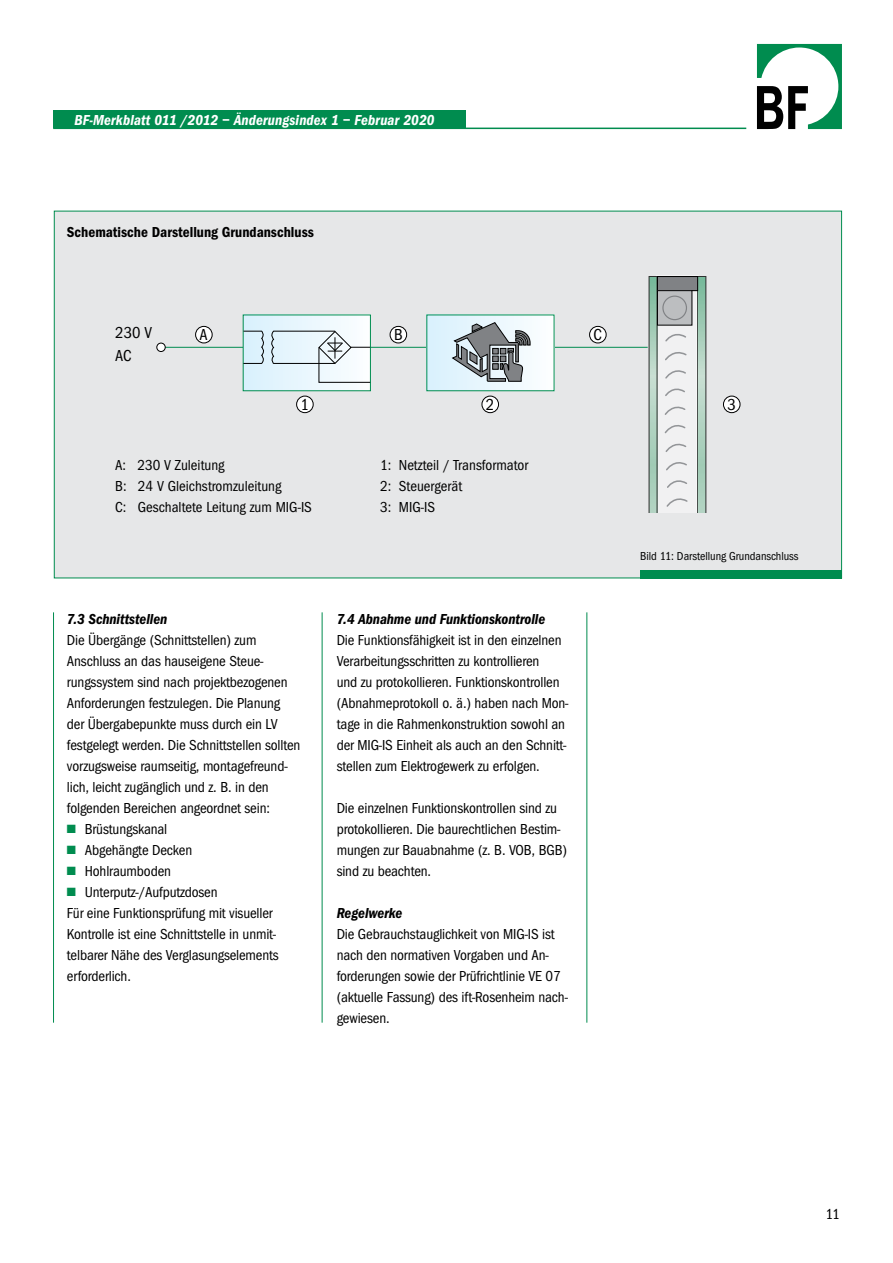
<style>
.page{position:relative;width:893px;height:1263px;background:#fff}
.page>*{position:absolute;margin:0;border:0;box-sizing:border-box;transform-origin:0 0}
.t1{font:16.5px/23.1px "Franklin Got Cd ITC";color:#000}
.t2{font:15px/21px "Franklin Got Cd ITC";letter-spacing:-.01em;color:#000}
.t3{font:italic 600 15px "Franklin Got Cd ITC";letter-spacing:-.005em;color:#000}
.t4{font:italic 600 15px "Franklin Got Cd ITC";letter-spacing:.01em;color:#fff}
.t5{font:600 15px "Franklin Got Cd ITC";color:#000}
.t6{font:12px "Franklin Got Cd ITC";letter-spacing:-.005em;color:#000}
.s1{color:#008c4f}
</style>
<div class="page">
<div style="left:54px;top:211px;width:788px;height:367px;background:#e6e7e8;border:1px solid #008c4f"></div>
<hr style="left:53px;top:128px;width:693px;height:1px;background:#008c4f">
<svg style="left:757px;top:44px;width:85px;height:85px"></svg>
<hr style="left:53px;top:612px;width:1px;height:411px;background:#008c4f">
<hr style="left:322px;top:612px;width:1px;height:411px;background:#008c4f">
<hr style="left:586px;top:612px;width:1px;height:411px;background:#008c4f">
<div style="left:640px;top:570px;width:202px;height:8px;background:#008c4f"></div>
<div style="left:53px;top:111px;width:412px;height:17px;background:#008c4f"></div>
<hr style="left:160px;top:347px;width:488px;height:1px;background:#008c4f">
<div style="left:243px;top:315px;width:127px;height:76px;background:linear-gradient(to right,#d8f0fd,#fcfeff)"></div>
<div style="left:427px;top:315px;width:127px;height:76px;background:linear-gradient(to right,#d9f0fd,#fcfeff)"></div>
<div style="left:157px;top:343px;width:8px;height:8px;background:#fff;border-radius:50%"></div>
<div style="left:156px;top:343px;width:10px;height:9px;border:1px solid #000;border-radius:50%"></div>
<div style="left:196px;top:326px;width:16px;height:17px;background:#fff;border-radius:50%"></div>
<div style="left:195px;top:326px;width:18px;height:17px;border:1px solid #000;border-radius:50%"></div>
<div style="left:390px;top:326px;width:17px;height:17px;background:#fff;border-radius:50%"></div>
<div style="left:390px;top:326px;width:17px;height:17px;border:1px solid #000;border-radius:50%"></div>
<div style="left:297px;top:396px;width:16px;height:17px;background:#fff;border-radius:50%"></div>
<div style="left:296px;top:396px;width:18px;height:17px;border:1px solid #000;border-radius:50%"></div>
<div style="left:482px;top:396px;width:16px;height:17px;background:#fff;border-radius:50%"></div>
<div style="left:482px;top:396px;width:17px;height:17px;border:1px solid #000;border-radius:50%"></div>
<div style="left:723px;top:396px;width:17px;height:17px;background:#fff;border-radius:50%"></div>
<div style="left:723px;top:396px;width:17px;height:17px;border:1px solid #000;border-radius:50%"></div>
<div style="left:590px;top:326px;width:16px;height:17px;background:#fff;border-radius:50%"></div>
<div style="left:589px;top:326px;width:17px;height:17px;border:1px solid #000;border-radius:50%"></div>
<svg style="left:243px;top:330px;width:128px;height:53px;background:#d5e3e8"></svg>
<svg style="left:451px;top:322px;width:80px;height:60px;background:#9da4a9"></svg>
<svg style="left:649px;top:275px;width:57px;height:238px"></svg>
<div style="left:657px;top:276px;width:41px;height:15px;background:#808285"></div>
<div style="left:657px;top:276px;width:41px;height:15px;border:1px solid #000"></div>
<div style="left:657px;top:291px;width:35px;height:34px;background:#bcbec0"></div>
<div style="left:662px;top:296px;width:25px;height:24px;border:1px solid #808285;border-radius:50%"></div>
<p class="t4" style="left:74px;top:111px;width:362px">BF-Merkblatt 011 /2012 – Änderungsindex 1 – Februar 2020</p>
<p class="t5" style="left:67px;top:223px;width:248px">Schematische Darstellung Grundanschluss</p>
<p class="t1" style="left:115px;top:321px;width:39px">230 V<br>AC</p>
<p class="t1" style="left:200px;top:323px;width:10px">A</p>
<p class="t1" style="left:394px;top:323px;width:10px">B</p>
<p class="t1" style="left:301px;top:393px;width:10px">1</p>
<p class="t1" style="left:486px;top:393px;width:10px">2</p>
<p class="t1" style="left:727px;top:393px;width:10px">3</p>
<p class="t1" style="left:594px;top:323px;width:10px">C</p>
<p class="t2" style="left:115px;top:455px;width:198px">A: 230 V Zuleitung<br>B: 24 V Gleichstromzuleitung<br>C: Geschaltete Leitung zum MIG-IS</p>
<p class="t2" style="left:380px;top:455px;width:150px">1: Netzteil / Transformator<br>2: Steuergerät<br>3: MIG-IS</p>
<p class="t3" style="left:67px;top:610px;width:102px">7.3 Schnittstellen</p>
<p class="t2" style="left:67px;top:629px;width:235px">Die Übergänge (Schnittstellen) zum Anschluss an das hauseigene Steue&shy;rungssystem sind nach projektbezogenen Anforderungen festzulegen. Die Planung der Übergabepunkte muss durch ein LV festgelegt werden. Die Schnittstellen sollten vorzugsweise raumseitig, montagefreund&shy;lich, leicht zugänglich und z. B. in den folgenden Bereichen angeordnet sein:</p>
<p class="t2" style="left:67px;top:818px;width:102px"><span class="s1">■</span> Brüstungskanal</p>
<p class="t2" style="left:67px;top:839px;width:127px"><span class="s1">■</span> Abgehängte Decken</p>
<p class="t2" style="left:67px;top:860px;width:106px"><span class="s1">■</span> Hohlraumboden</p>
<p class="t2" style="left:67px;top:881px;width:213px"><span class="s1">■</span> Unterputz-/Aufputzdosen<br>Für eine Funktionsprüfung mit visueller Kontrolle ist eine Schnittstelle in unmit&shy;telbarer Nähe des Verglasungselements erforderlich.</p>
<p class="t3" style="left:337px;top:611px;width:210px">7.4 Abnahme und Funktionskontrolle</p>
<p class="t2" style="left:337px;top:630px;width:233px">Die Funktionsfähigkeit ist in den einzelnen Verarbeitungsschritten zu kontrollieren<br>und zu protokollieren. Funktionskontrollen (Abnahmeprotokoll o. ä.) haben nach Mon&shy;tage in die Rahmenkonstruktion sowohl an der MIG-IS Einheit als auch an den Schnitt&shy;stellen zum Elektrogewerk zu erfolgen.</p>
<p class="t2" style="left:337px;top:798px;width:232px">Die einzelnen Funktionskontrollen sind zu protokollieren. Die baurechtlichen Bestim&shy;mungen zur Bauabnahme (z. B. VOB, BGB) sind zu beachten.</p>
<p class="t3" style="left:337px;top:905px;width:67px">Regelwerke</p>
<p class="t2" style="left:337px;top:924px;width:233px">Die Gebrauchstauglichkeit von MIG-IS ist nach den normativen Vorgaben und An&shy;forderungen sowie der Prüfrichtlinie VE 07 (aktuelle Fassung) des ift-Rosenheim nach&shy;gewiesen.</p>
<p class="t6" style="left:640px;top:549px;width:160px">Bild 11: Darstellung Grundanschluss</p>
<p class="t2" style="left:825px;top:1203px;width:16px">11</p>
</div>
